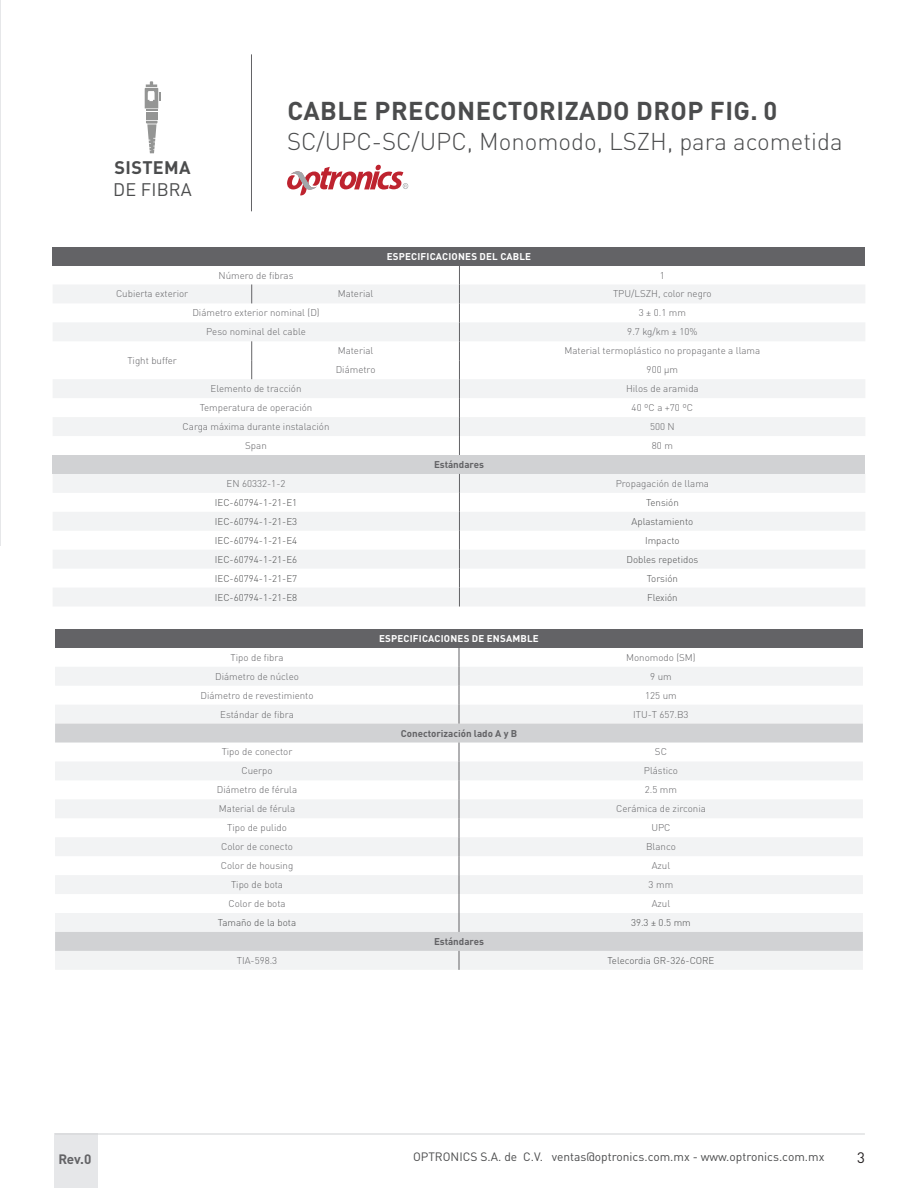
<style>
.page{position:relative;width:918px;height:1188px;background:#fff}
.page>*{position:absolute;margin:0;border:0;box-sizing:border-box;transform-origin:0 0}
.t1{font:700 25.5px "DIN Pro";letter-spacing:.02em;color:#4b4c4d}
.t2{font:300 24px "DIN Pro";color:#4b4c4d}
.t3{font:700 18px "DIN Pro";letter-spacing:.02em;color:#4b4c4d}
.t4{font:18px "DIN Pro";letter-spacing:.01em;color:#4b4c4d}
.t5{font:15px "DIN Pro";color:#231f20}
.t6{font:700 13.5px "DIN Pro";color:#636366}
.t7{font:12px "DIN Pro";color:#4b4c4d}
.t8{font:300 9.75px "DIN Pro";color:#636366}
.t9{font:300 9.75px "DIN Pro";color:#4b4c4d}
.t10{font:700 9.75px "DIN Pro";letter-spacing:.02em;color:#fff}
.t11{font:700 9.75px "DIN Pro";color:#636366}
</style>
<div class="page">
<div style="left:54px;top:1134px;width:44px;height:54px;background:#e6e7e9"></div>
<hr style="left:55px;top:1134px;width:810px;height:1px;background:#d1d2d4">
<hr style="left:251px;top:54px;width:1px;height:157px;background:#636366">
<svg style="left:287px;top:165px;width:121px;height:30px"></svg>
<svg style="left:145px;top:81px;width:15px;height:72px"></svg>
<hr style="left:0;top:0;width:1px;height:545px;background:#e6e7e9">
<div style="left:53px;top:247px;width:812px;height:19px;background:#636366"></div>
<svg style="left:53px;top:284px;width:812px;height:322px"></svg>
<div style="left:53px;top:455px;width:812px;height:19px;background:#d1d2d4"></div>
<svg style="left:251px;top:284px;width:1px;height:19px"></svg>
<svg style="left:251px;top:341px;width:1px;height:38px"></svg>
<svg style="left:459px;top:266px;width:1px;height:189px"></svg>
<svg style="left:459px;top:474px;width:1px;height:133px"></svg>
<div style="left:55px;top:629px;width:808px;height:19px;background:#636366"></div>
<svg style="left:55px;top:667px;width:808px;height:303px;fill:#f2f3f4"></svg>
<svg style="left:55px;top:724px;width:808px;height:227px"></svg>
<svg style="left:459px;top:648px;width:1px;height:76px"></svg>
<svg style="left:459px;top:743px;width:1px;height:189px"></svg>
<svg style="left:459px;top:951px;width:1px;height:19px"></svg>
<h3 class="t3" style="left:114px;top:153px;width:78px">SISTEMA</h3>
<h3 class="t4" style="left:113px;top:177px;width:80px">DE FIBRA</h3>
<h1 class="t1" style="left:287px;top:89px;width:492px">CABLE PRECONECTORIZADO DROP FIG. 0</h1>
<h2 class="t2" style="left:287px;top:123px;width:557px">SC/UPC-SC/UPC, Monomodo, LSZH, para acometida</h2>
<p class="t10" style="left:387px;top:248px;width:146px">ESPECIFICACIONES DEL CABLE</p>
<p class="t8" style="left:219px;top:267px;width:76px">Número de fibras</p>
<p class="t8" style="left:660px;top:267px;width:7px">1</p>
<p class="t8" style="left:116px;top:286px;width:74px">Cubierta exterior</p>
<p class="t8" style="left:338px;top:286px;width:37px">Material</p>
<p class="t8" style="left:613px;top:286px;width:100px">TPU/LSZH, color negro</p>
<p class="t8" style="left:192px;top:305px;width:129px">Diámetro exterior nominal (D)</p>
<p class="t8" style="left:639px;top:305px;width:49px">3 ± 0.1 mm</p>
<p class="t8" style="left:206px;top:324px;width:101px">Peso nominal del cable</p>
<p class="t8" style="left:627px;top:324px;width:72px">9.7 kg/km ± 10%</p>
<p class="t8" style="left:127px;top:353px;width:51px">Tight buffer</p>
<p class="t8" style="left:338px;top:343px;width:37px">Material</p>
<p class="t8" style="left:565px;top:343px;width:197px">Material termoplástico no propagante a llama</p>
<p class="t8" style="left:336px;top:362px;width:41px">Diámetro</p>
<p class="t8" style="left:647px;top:362px;width:33px">900 μm</p>
<p class="t8" style="left:211px;top:381px;width:92px">Elemento de tracción</p>
<p class="t8" style="left:626px;top:381px;width:74px">Hilos de aramida</p>
<p class="t8" style="left:200px;top:400px;width:114px">Temperatura de operación</p>
<p class="t8" style="left:632px;top:400px;width:63px">40 ºC a +70 ºC</p>
<p class="t8" style="left:183px;top:419px;width:148px">Carga máxima durante instalación</p>
<p class="t8" style="left:650px;top:419px;width:26px">500 N</p>
<p class="t8" style="left:245px;top:438px;width:23px">Span</p>
<p class="t8" style="left:652px;top:438px;width:23px">80 m</p>
<p class="t11" style="left:434px;top:456px;width:51px">Estándares</p>
<p class="t8" style="left:227px;top:476px;width:60px">EN 60332-1-2</p>
<p class="t8" style="left:616px;top:476px;width:95px">Propagación de llama</p>
<p class="t9" style="left:215px;top:495px;width:84px">IEC-60794-1-21-E1</p>
<p class="t9" style="left:646px;top:495px;width:34px">Tensión</p>
<p class="t9" style="left:215px;top:514px;width:84px">IEC-60794-1-21-E3</p>
<p class="t9" style="left:632px;top:514px;width:63px">Aplastamiento</p>
<p class="t9" style="left:215px;top:533px;width:84px">IEC-60794-1-21-E4</p>
<p class="t9" style="left:645px;top:533px;width:36px">Impacto</p>
<p class="t9" style="left:215px;top:552px;width:84px">IEC-60794-1-21-E6</p>
<p class="t9" style="left:626px;top:552px;width:74px">Dobles repetidos</p>
<p class="t9" style="left:215px;top:571px;width:84px">IEC-60794-1-21-E7</p>
<p class="t9" style="left:647px;top:571px;width:33px">Torsión</p>
<p class="t9" style="left:215px;top:590px;width:84px">IEC-60794-1-21-E8</p>
<p class="t9" style="left:647px;top:590px;width:32px">Flexión</p>
<p class="t10" style="left:379px;top:630px;width:161px">ESPECIFICACIONES DE ENSAMBLE</p>
<p class="t8" style="left:231px;top:650px;width:54px">Tipo de fibra</p>
<p class="t8" style="left:626px;top:650px;width:71px">Monomodo (SM)</p>
<p class="t8" style="left:215px;top:669px;width:85px">Diámetro de núcleo</p>
<p class="t8" style="left:650px;top:669px;width:23px">9 um</p>
<p class="t8" style="left:201px;top:688px;width:115px">Diámetro de revestimiento</p>
<p class="t8" style="left:645px;top:688px;width:33px">125 um</p>
<p class="t8" style="left:220px;top:707px;width:75px">Estándar de fibra</p>
<p class="t8" style="left:633px;top:707px;width:57px">ITU-T 657.B3</p>
<p class="t11" style="left:401px;top:725px;width:118px">Conectorización lado A y B</p>
<p class="t8" style="left:222px;top:744px;width:72px">Tipo de conector</p>
<p class="t8" style="left:655px;top:744px;width:14px">SC</p>
<p class="t8" style="left:241px;top:763px;width:33px">Cuerpo</p>
<p class="t8" style="left:644px;top:763px;width:36px">Plástico</p>
<p class="t8" style="left:217px;top:782px;width:82px">Diámetro de férula</p>
<p class="t8" style="left:645px;top:782px;width:34px">2.5 mm</p>
<p class="t8" style="left:219px;top:801px;width:78px">Material de férula</p>
<p class="t8" style="left:616px;top:801px;width:91px">Cerámica de zirconia</p>
<p class="t8" style="left:227px;top:820px;width:61px">Tipo de pulido</p>
<p class="t8" style="left:651px;top:820px;width:21px">UPC</p>
<p class="t8" style="left:221px;top:839px;width:73px">Color de conecto</p>
<p class="t8" style="left:646px;top:839px;width:31px">Blanco</p>
<p class="t8" style="left:221px;top:858px;width:74px">Color de housing</p>
<p class="t8" style="left:652px;top:858px;width:20px">Azul</p>
<p class="t8" style="left:231px;top:877px;width:53px">Tipo de bota</p>
<p class="t8" style="left:649px;top:877px;width:26px">3 mm</p>
<p class="t8" style="left:228px;top:896px;width:59px">Color de bota</p>
<p class="t8" style="left:652px;top:896px;width:20px">Azul</p>
<p class="t9" style="left:218px;top:915px;width:80px">Tamaño de la bota</p>
<p class="t9" style="left:631px;top:915px;width:61px">39.3 ± 0.5 mm</p>
<p class="t11" style="left:434px;top:933px;width:51px">Estándares</p>
<p class="t8" style="left:237px;top:953px;width:42px">TIA-598.3</p>
<p class="t9" style="left:607px;top:953px;width:108px">Telecordia GR-326-CORE</p>
<h3 class="t6" style="left:58px;top:1148px;width:34px">Rev.0</h3>
<p class="t7" style="left:413px;top:1149px;width:413px">OPTRONICS S.A. de C.V. ventas@optronics.com.mx - www.optronics.com.mx</p>
<h3 class="t5" style="left:857px;top:1148px;width:9px">3</h3>
</div>
